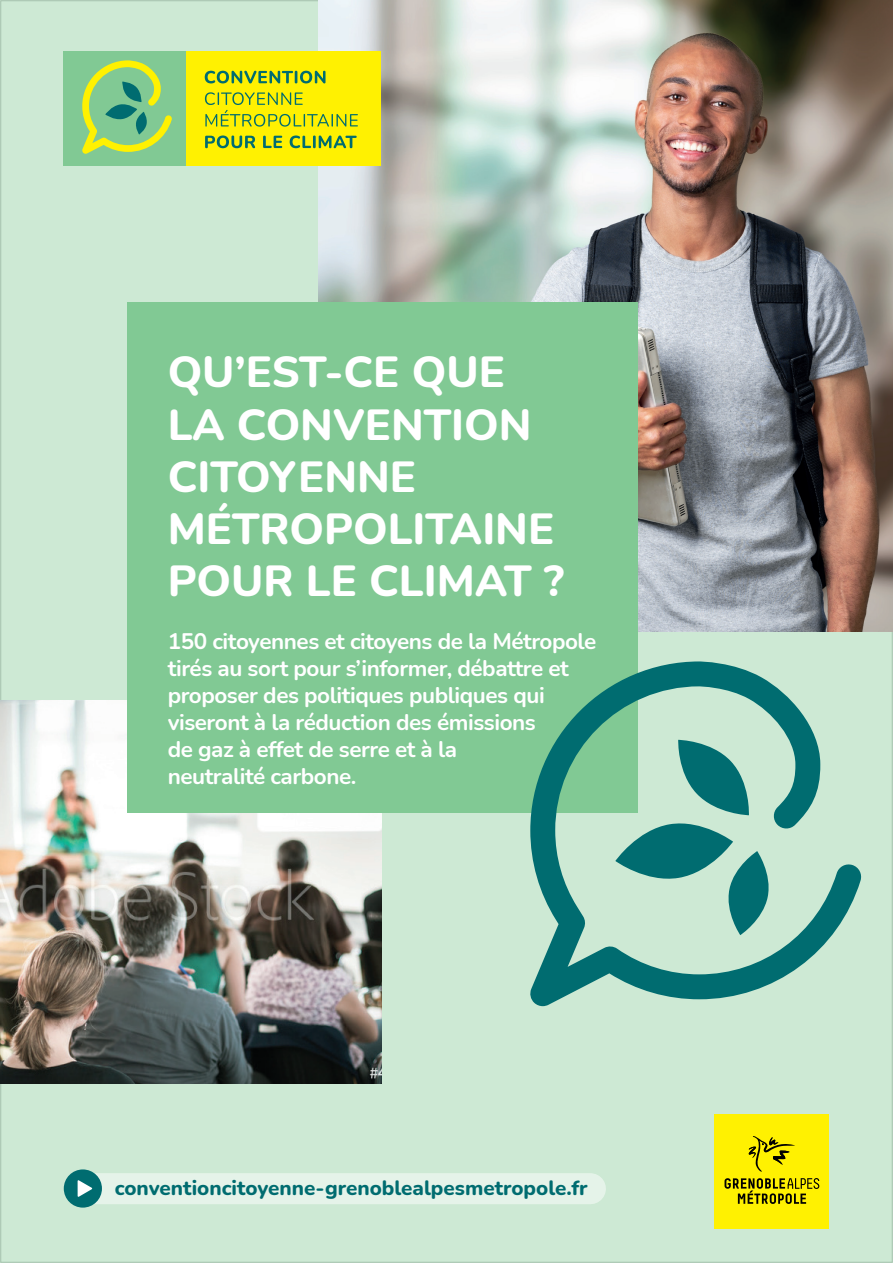
<style>
.page{position:relative;width:893px;height:1263px;background:#fff}
.page>*{position:absolute;margin:0;border:0;box-sizing:border-box;transform-origin:0 0}
.t1{font:800 43.5px/52.2px "Nunito";color:#fff}
.t2{font:700 22.5px/27px "Nunito";letter-spacing:-.02em;color:#fff}
.t3{font:800 20.7px "Nunito";color:#006c70}
</style>
<div class="page">
<div style="left:0;top:0;width:893px;height:1262px;background:#cde9d4"></div>
<img style="left:0;top:701px;width:382px;height:382px">
<img style="left:319px;top:0;width:574px;height:631px">
<div style="left:128px;top:302px;width:510px;height:510px;background:#81c994"></div>
<svg style="left:529px;top:661px;width:333px;height:345px"></svg>
<div style="left:64px;top:51px;width:123px;height:115px;background:#81c994"></div>
<div style="left:187px;top:51px;width:194px;height:115px;background:#fff101"></div>
<svg style="left:82px;top:60px;width:90px;height:94px"></svg>
<svg style="left:205px;top:71px;width:120px;height:12px"></svg>
<svg style="left:205px;top:92px;width:153px;height:35px"></svg>
<svg style="left:205px;top:135px;width:50px;height:13px"></svg>
<svg style="left:263px;top:136px;width:19px;height:12px"></svg>
<svg style="left:290px;top:135px;width:67px;height:13px"></svg>
<div style="left:714px;top:1114px;width:115px;height:115px;background:#fff101"></div>
<svg style="left:748px;top:1136px;width:47px;height:35px"></svg>
<svg style="left:724px;top:1178px;width:95px;height:26px"></svg>
<div style="left:91px;top:1173px;width:499px;height:31px;background:#e5f3e9"></div>
<div style="left:64px;top:1169px;width:38px;height:38px;background:#006c70;border-radius:50%"></div>
<svg style="left:78px;top:1180px;width:14px;height:17px"></svg>
<h1 class="t1" style="left:168px;top:344px;width:398px">QU’EST-CE QUE<br>LA CONVENTION<br>CITOYENNE<br>MÉTROPOLITAINE<br>POUR LE CLIMAT ?</h1>
<p class="t2" style="left:168px;top:626px;width:430px">150 citoyennes et citoyens de la Métropole tirés au sort pour s’informer, débattre et proposer des politiques publiques qui viseront à la réduction des émissions<br>de gaz à effet de serre et à la<br>neutralité carbone.</p>
<p class="t3" style="left:115px;top:1173px;width:475px">conventioncitoyenne-grenoblealpesmetropole.fr</p>
</div>
